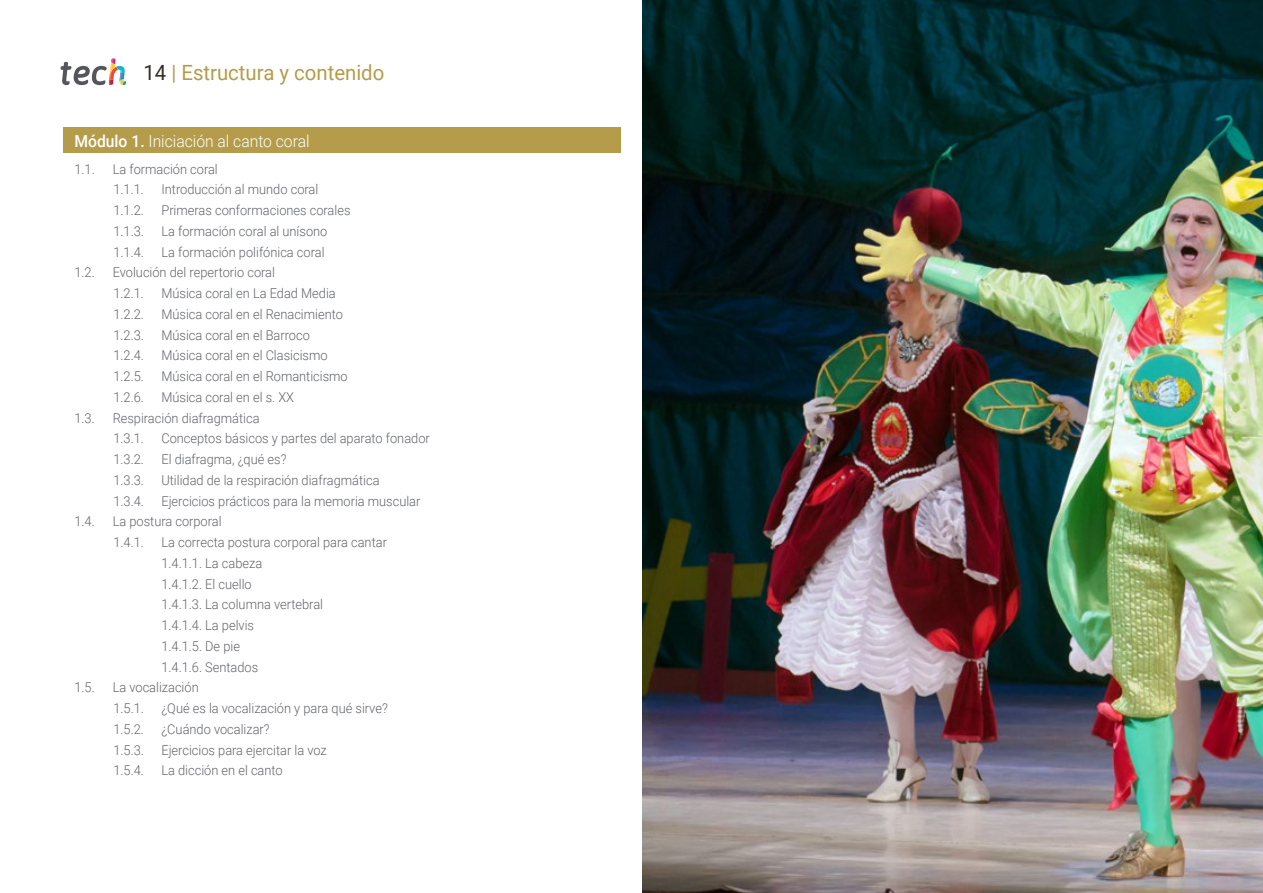
<style>
.page{position:relative;width:1263px;height:893px;background:#fff}
.page>*{position:absolute;margin:0;border:0;box-sizing:border-box;transform-origin:0 0}
.t1{font:21px "Roboto";color:#b49c4b}
.t2{font:300 16.5px "Roboto";color:#fff;scale:.95 1}
.t3{font:300 13.5px/20.7px "Roboto";color:#61646a;scale:.95 1}
.s1{color:#312e20}
.s2{font-weight:500}
</style>
<div class="page">
<div style="left:63px;top:128px;width:558px;height:25px;background:#b49c4b"></div>
<svg style="left:61px;top:58px;width:65px;height:28px"></svg>
<img style="left:642px;top:0;width:621px;height:893px">
<h1 class="t1" style="left:144px;top:57px;width:242px"><span class="s1">14</span> | Estructura y contenido</h1>
<p class="t2" style="left:74px;top:129px;width:249px"><span class="s2">Módulo 1.</span> Iniciación al canto coral</p>
<p class="t3" style="left:74px;top:158px;width:23px">1.1.</p>
<p class="t3" style="left:113px;top:158px;width:112px">La formación coral<br>1.1.1.</p>
<p class="t3" style="left:161px;top:179px;width:167px">Introducción al mundo coral</p>
<p class="t3" style="left:113px;top:200px;width:34px">1.1.2.</p>
<p class="t3" style="left:161px;top:200px;width:201px">Primeras conformaciones corales</p>
<p class="t3" style="left:113px;top:220px;width:34px">1.1.3.</p>
<p class="t3" style="left:161px;top:220px;width:176px">La formación coral al unísono</p>
<p class="t3" style="left:113px;top:241px;width:34px">1.1.4.</p>
<p class="t3" style="left:161px;top:241px;width:173px">La formación polifónica coral</p>
<p class="t3" style="left:74px;top:262px;width:23px">1.2.</p>
<p class="t3" style="left:113px;top:262px;width:172px">Evolución del repertorio coral<br>1.2.1.</p>
<p class="t3" style="left:161px;top:283px;width:185px">Música coral en La Edad Media</p>
<p class="t3" style="left:113px;top:303px;width:34px">1.2.2.</p>
<p class="t3" style="left:161px;top:303px;width:193px">Música coral en el Renacimiento</p>
<p class="t3" style="left:113px;top:324px;width:34px">1.2.3.</p>
<p class="t3" style="left:161px;top:324px;width:158px">Música coral en el Barroco</p>
<p class="t3" style="left:113px;top:345px;width:34px">1.2.4.</p>
<p class="t3" style="left:161px;top:345px;width:176px">Música coral en el Clasicismo</p>
<p class="t3" style="left:113px;top:366px;width:34px">1.2.5.</p>
<p class="t3" style="left:161px;top:366px;width:198px">Música coral en el Romanticismo</p>
<p class="t3" style="left:113px;top:386px;width:34px">1.2.6.</p>
<p class="t3" style="left:161px;top:386px;width:141px">Música coral en el s. XX</p>
<p class="t3" style="left:74px;top:407px;width:23px">1.3.</p>
<p class="t3" style="left:113px;top:407px;width:156px">Respiración diafragmática<br>1.3.1.</p>
<p class="t3" style="left:161px;top:428px;width:284px">Conceptos básicos y partes del aparato fonador</p>
<p class="t3" style="left:113px;top:448px;width:34px">1.3.2.</p>
<p class="t3" style="left:161px;top:448px;width:133px">El diafragma, ¿qué es?</p>
<p class="t3" style="left:113px;top:469px;width:34px">1.3.3.</p>
<p class="t3" style="left:161px;top:469px;width:231px">Utilidad de la respiración diafragmática</p>
<p class="t3" style="left:113px;top:490px;width:34px">1.3.4.</p>
<p class="t3" style="left:161px;top:490px;width:274px">Ejercicios prácticos para la memoria muscular</p>
<p class="t3" style="left:74px;top:511px;width:23px">1.4.</p>
<p class="t3" style="left:113px;top:511px;width:116px">La postura corporal<br>1.4.1.</p>
<p class="t3" style="left:161px;top:531px;width:239px">La correcta postura corporal para cantar<br>1.4.1.1. La cabeza<br>1.4.1.2. El cuello<br>1.4.1.3. La columna vertebral<br>1.4.1.4. La pelvis<br>1.4.1.5. De pie<br>1.4.1.6. Sentados</p>
<p class="t3" style="left:74px;top:677px;width:23px">1.5.</p>
<p class="t3" style="left:113px;top:677px;width:92px">La vocalización<br>1.5.1.</p>
<p class="t3" style="left:161px;top:697px;width:240px">¿Qué es la vocalización y para qué sirve?</p>
<p class="t3" style="left:113px;top:718px;width:34px">1.5.2.</p>
<p class="t3" style="left:161px;top:718px;width:116px">¿Cuándo vocalizar?</p>
<p class="t3" style="left:113px;top:739px;width:34px">1.5.3.</p>
<p class="t3" style="left:161px;top:739px;width:176px">Ejercicios para ejercitar la voz</p>
<p class="t3" style="left:113px;top:760px;width:34px">1.5.4.</p>
<p class="t3" style="left:161px;top:760px;width:129px">La dicción en el canto</p>
</div>
